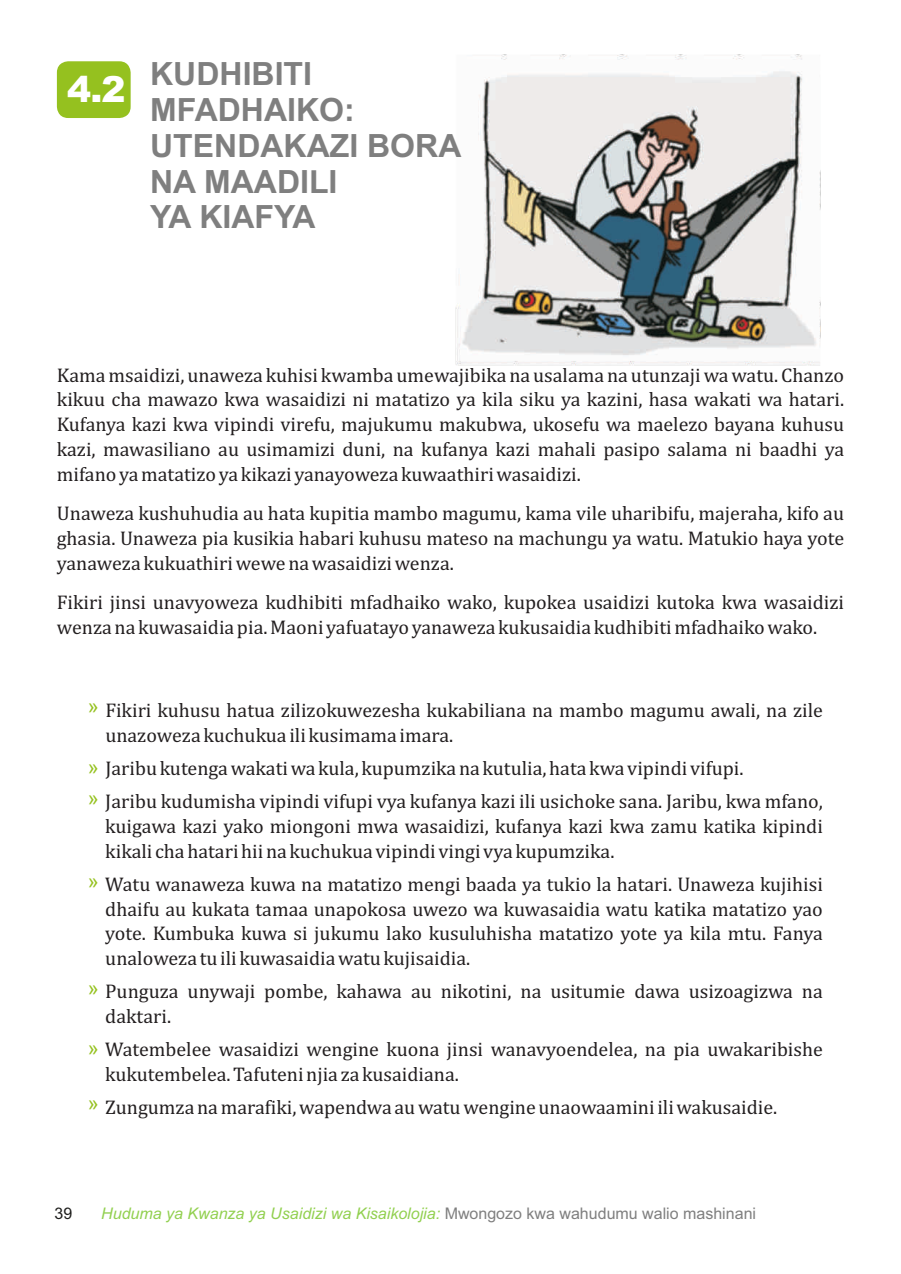
<style>
.page{position:relative;width:901px;height:1274px;background:#fff}
.page>*{position:absolute;margin:0;border:0;box-sizing:border-box;transform-origin:0 0}
.t1{font:900 36px "Arial";color:#fff}
.t2{font:700 32px/35.8px "Arial";color:#7f7f7f}
.t3{font:20px/24.8px "Cambria";color:#231f20;text-align:justify}
.t4{font:20px "Arial";color:#95c11f}
.t5{font:italic 16px "Arial";color:#92d050}
.t6{font:16px "Arial";color:#1d1d1b}
.s1{font-family:"Arial";color:#95c11f}
.s2{font-style:normal;color:#7f7f7f}
</style>
<div class="page">
<div style="left:57px;top:61px;width:74px;height:57px;background:#95c11f;border-radius:11px"></div>
<img style="left:455px;top:54px;width:365px;height:311px">
<h1 class="t1" style="left:67px;top:77px;width:60px">4.2</h1>
<h2 class="t2" style="left:150px;top:59px;width:313px">KUDHIBITI<br>MFADHAIKO:<br>UTENDAKAZI BORA<br>NA MAADILI<br>YA KIAFYA</h2>
<p class="t3" style="left:57px;top:363px;width:788px">Kama msaidizi, unaweza kuhisi kwamba umewajibika na usalama na utunzaji wa watu. Chanzo kikuu cha mawazo kwa wasaidizi ni matatizo ya kila siku ya kazini, hasa wakati wa hatari.<br>Kufanya kazi kwa vipindi virefu, majukumu makubwa, ukosefu wa maelezo bayana kuhusu kazi, mawasiliano au usimamizi duni, na kufanya kazi mahali pasipo salama ni baadhi ya mifano ya matatizo ya kikazi yanayoweza kuwaathiri wasaidizi.</p>
<p class="t3" style="left:57px;top:502px;width:788px">Unaweza kushuhudia au hata kupitia mambo magumu, kama vile uharibifu, majeraha, kifo au ghasia. Unaweza pia kusikia habari kuhusu mateso na machungu ya watu. Matukio haya yote yanaweza kukuathiri wewe na wasaidizi wenza.</p>
<p class="t3" style="left:57px;top:591px;width:788px">Fikiri jinsi unavyoweza kudhibiti mfadhaiko wako, kupokea usaidizi kutoka kwa wasaidizi wenza na kuwasaidia pia. Maoni yafuatayo yanaweza kukusaidia kudhibiti mfadhaiko wako.</p>
<p class="t4" style="left:88px;top:698px;width:13px">»</p>
<p class="t3" style="left:105px;top:699px;width:719px">Fikiri kuhusu hatua zilizokuwezesha kukabiliana na mambo magumu awali, na zile unazoweza kuchukua ili kusimama imara.</p>
<p class="t3" style="left:88px;top:757px;width:657px"><span class="s1">»</span> Jaribu kutenga wakati wa kula, kupumzika na kutulia, hata kwa vipindi vifupi.</p>
<p class="t4" style="left:88px;top:790px;width:13px">»</p>
<p class="t3" style="left:105px;top:790px;width:719px">Jaribu kudumisha vipindi vifupi vya kufanya kazi ili usichoke sana. Jaribu, kwa mfano, kuigawa kazi yako miongoni mwa wasaidizi, kufanya kazi kwa zamu katika kipindi kikali cha hatari hii na kuchukua vipindi vingi vya kupumzika.</p>
<p class="t3" style="left:105px;top:872px;width:719px">Watu wanaweza kuwa na matatizo mengi baada ya tukio la hatari. Unaweza kujihisi dhaifu au kukata tamaa unapokosa uwezo wa kuwasaidia watu katika matatizo yao yote. Kumbuka kuwa si jukumu lako kusuluhisha matatizo yote ya kila mtu. Fanya unaloweza tu ili kuwasaidia watu kujisaidia.</p>
<p class="t3" style="left:105px;top:979px;width:719px">Punguza unywaji pombe, kahawa au nikotini, na usitumie dawa usizoagizwa na daktari.</p>
<p class="t4" style="left:88px;top:873px;width:13px">»</p>
<p class="t4" style="left:88px;top:980px;width:13px">»</p>
<p class="t3" style="left:88px;top:1037px;width:736px"><span class="s1">»</span> Watembelee wasaidizi wengine kuona jinsi wanavyoendelea, na pia uwakaribishe</p>
<p class="t4" style="left:88px;top:1095px;width:13px">»</p>
<p class="t3" style="left:105px;top:1058px;width:673px;line-height:33.2px">kukutembelea. Tafuteni njia za kusaidiana.<br>Zungumza na marafiki, wapendwa au watu wengine unaowaamini ili wakusaidie.</p>
<p class="t6" style="left:54px;top:1207px;width:19px">39</p>
<p class="t5" style="left:101px;top:1206px;width:656px">Huduma ya Kwanza ya Usaidizi wa Kisaikolojia: <span class="s2">Mwongozo kwa wahudumu walio mashinani</span></p>
</div>
